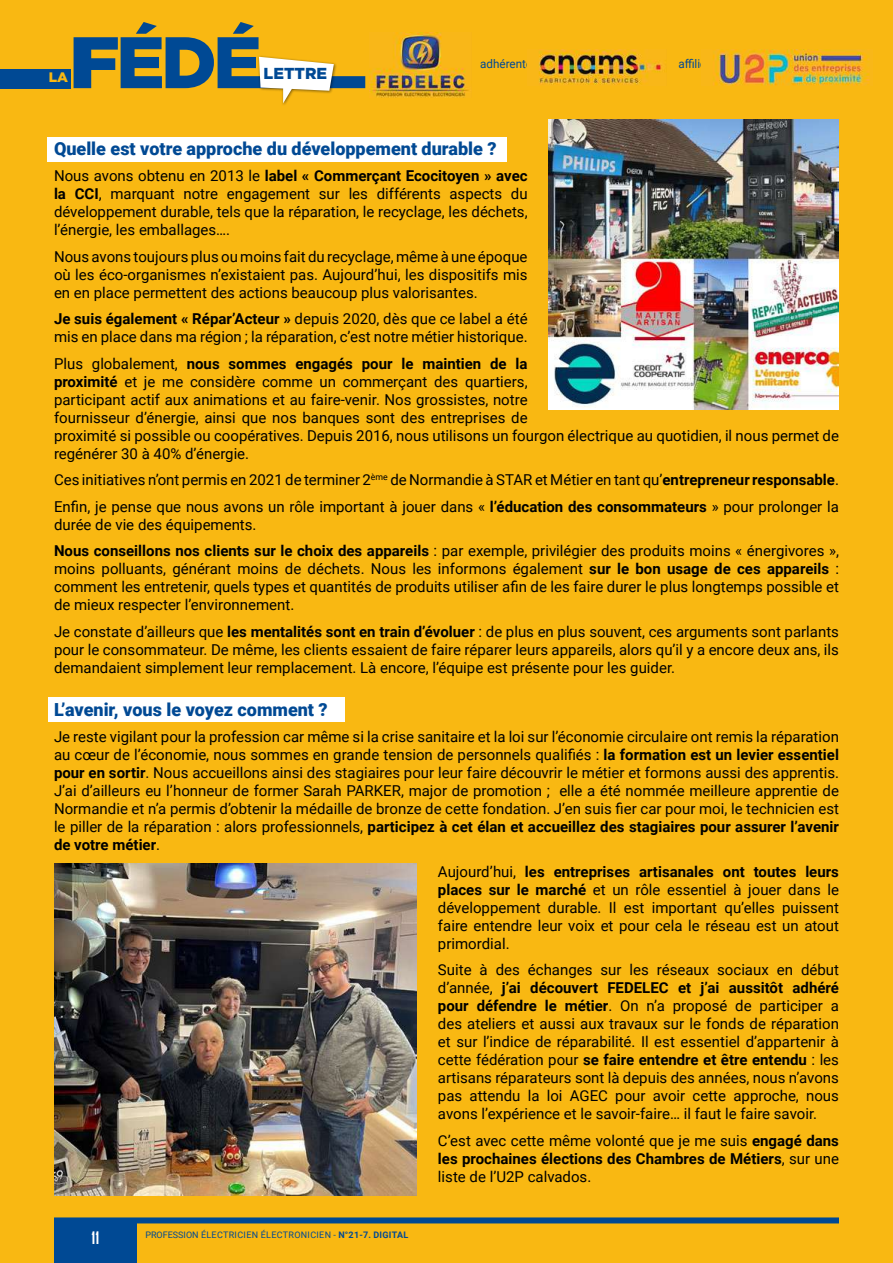
<style>
.page{position:relative;width:893px;height:1263px;background:#f9b812}
.page>*{position:absolute;margin:0;border:0;box-sizing:border-box;transform-origin:0 0}
.t1{font:900 18px "Roboto";color:#004994}
.t2{font:700 16.5px "Agency FB";color:#fff}
.t3{font:900 15.9px "Gotham";color:#004994}
.t4{font:15px/18px "Roboto";color:#000;text-align:justify}
.t5{font:900 13.65px "Gotham";color:#f9b812}
.t6{font:12px "Roboto";color:#004994}
.t7{font:9px "Roboto";letter-spacing:.035em;color:#004994}
.s1{font-weight:700}
</style>
<div class="page">
<svg style="left:74px;top:22px;width:291px;height:81px"></svg>
<div style="left:0;top:69px;width:70px;height:19px;background:#004994"></div>
<div style="left:48px;top:137px;width:459px;height:25px;background:#fff"></div>
<div style="left:48px;top:697px;width:296px;height:25px;background:#fff"></div>
<img style="left:713px;top:49px;width:157px;height:36px">
<img style="left:538px;top:49px;width:126px;height:36px">
<img style="left:369px;top:33px;width:102px;height:65px">
<div style="left:54px;top:1220px;width:83px;height:43px;background:#004994"></div>
<div style="left:54px;top:1217px;width:785px;height:6px;background:#004994"></div>
<img style="left:549px;top:119px;width:290px;height:290px">
<img style="left:54px;top:864px;width:363px;height:331px">
<p class="t5" style="left:49px;top:68px;width:21px">LA</p>
<p class="t3" style="left:264px;top:63px;width:65px">LETTRE</p>
<p class="t6" style="left:480px;top:55px;width:53px">adhérente</p>
<p class="t6" style="left:678px;top:55px;width:36px">affiliée</p>
<p class="t1" style="left:54px;top:136px;width:444px">Quelle est votre approche du développement durable ?</p>
<p class="t4" style="left:54px;top:166px;width:475px">Nous avons obtenu en 2013 le <span class="s1">label « Commerçant Ecocitoyen » avec la CCI</span>, marquant notre engagement sur les différents aspects du développement durable, tels que la réparation, le recyclage, les déchets, l’énergie, les emballages….</p>
<p class="t4" style="left:54px;top:247px;width:475px">Nous avons toujours plus ou moins fait du recyclage, même à une époque où les éco-organismes n’existaient pas. Aujourd’hui, les dispositifs mis en en place permettent des actions beaucoup plus valorisantes.</p>
<p class="t4" style="left:54px;top:309px;width:475px"><span class="s1">Je suis également « Répar’Acteur »</span> depuis 2020, dès que ce label a été mis en place dans ma région ; la réparation, c’est notre métier historique.</p>
<p class="t4" style="left:54px;top:354px;width:786px;text-align:left">Plus globalement, <span class="s1">nous sommes engagés pour le maintien de la<br>proximité</span> et je me considère comme un commerçant des quartiers,<br>participant actif aux animations et au faire-venir. Nos grossistes, notre<br>fournisseur d’énergie, ainsi que nos banques sont des entreprises de<br>proximité si possible ou coopératives. Depuis 2016, nous utilisons un fourgon électrique au quotidien, il nous permet de regénérer 30 à 40% d’énergie.</p>
<p class="t4" style="left:54px;top:466px;width:786px;line-height:26.5px">Ces initiatives n’ont permis en 2021 de terminer 2<sup>ème</sup> de Normandie à STAR et Métier en tant qu’<span class="s1">entrepreneur responsable</span>.<br>Enfin, je pense que nous avons un rôle important à jouer dans « <span class="s1">l’éducation des consommateurs</span> » pour prolonger la</p>
<p class="t4" style="left:54px;top:510px;width:786px;line-height:26.5px">durée de vie des équipements.<br><span class="s1">Nous conseillons nos clients sur le choix des appareils</span> : par exemple, privilégier des produits moins « énergivores »,</p>
<p class="t4" style="left:54px;top:559px;width:786px">moins polluants, générant moins de déchets. Nous les informons également <span class="s1">sur le bon usage de ces appareils</span> : comment les entretenir, quels types et quantités de produits utiliser afin de les faire durer le plus longtemps possible et de mieux respecter l’environnement.</p>
<p class="t4" style="left:54px;top:622px;width:786px">Je constate d’ailleurs que <span class="s1">les mentalités sont en train d’évoluer</span> : de plus en plus souvent, ces arguments sont parlants pour le consommateur. De même, les clients essaient de faire réparer leurs appareils, alors qu’il y a encore deux ans, ils demandaient simplement leur remplacement. Là encore, l’équipe est présente pour les guider.</p>
<p class="t1" style="left:54px;top:696px;width:275px">L’avenir, vous le voyez comment ?</p>
<p class="t4" style="left:54px;top:727px;width:786px">Je reste vigilant pour la profession car même si la crise sanitaire et la loi sur l’économie circulaire ont remis la réparation au cœur de l’économie, nous sommes en grande tension de personnels qualifiés : <span class="s1">la formation est un levier essentiel pour en sortir</span>. Nous accueillons ainsi des stagiaires pour leur faire découvrir le métier et formons aussi des apprentis.<br>J’ai d’ailleurs eu l’honneur de former Sarah PARKER, major de promotion ; elle a été nommée meilleure apprentie de Normandie et n’a permis d’obtenir la médaille de bronze de cette fondation. J’en suis fier car pour moi, le technicien est le piller de la réparation : alors professionnels, <span class="s1">participez à cet élan et accueillez des stagiaires pour assurer l’avenir de votre métier</span>.</p>
<p class="t4" style="left:438px;top:862px;width:402px">Aujourd’hui, <span class="s1">les entreprises artisanales ont toutes leurs places sur le marché</span> et un rôle essentiel à jouer dans le développement durable. Il est important qu’elles puissent faire entendre leur voix et pour cela le réseau est un atout primordial.</p>
<p class="t4" style="left:438px;top:960px;width:402px">Suite à des échanges sur les réseaux sociaux en début d’année, <span class="s1">j’ai découvert FEDELEC et j’ai aussitôt adhéré pour défendre le métier</span>. On n’a proposé de participer a des ateliers et aussi aux travaux sur le fonds de réparation et sur l’indice de réparabilité. Il est essentiel d’appartenir à cette fédération pour <span class="s1">se faire entendre et être entendu</span> : les artisans réparateurs sont là depuis des années, nous n’avons pas attendu la loi AGEC pour avoir cette approche, nous avons l’expérience et le savoir-faire… il faut le faire savoir.</p>
<p class="t4" style="left:438px;top:1131px;width:402px">C’est avec cette même volonté que je me suis <span class="s1">engagé dans les prochaines élections des Chambres de Métiers</span>, sur une liste de l’U2P calvados.</p>
<p class="t2" style="left:92px;top:1227px;width:9px">11</p>
<p class="t7" style="left:145px;top:1228px;width:264px">PROFESSION ÉLECTRICIEN ÉLECTRONICIEN - <span class="s1">N°21-7. DIGITAL</span></p>
</div>
